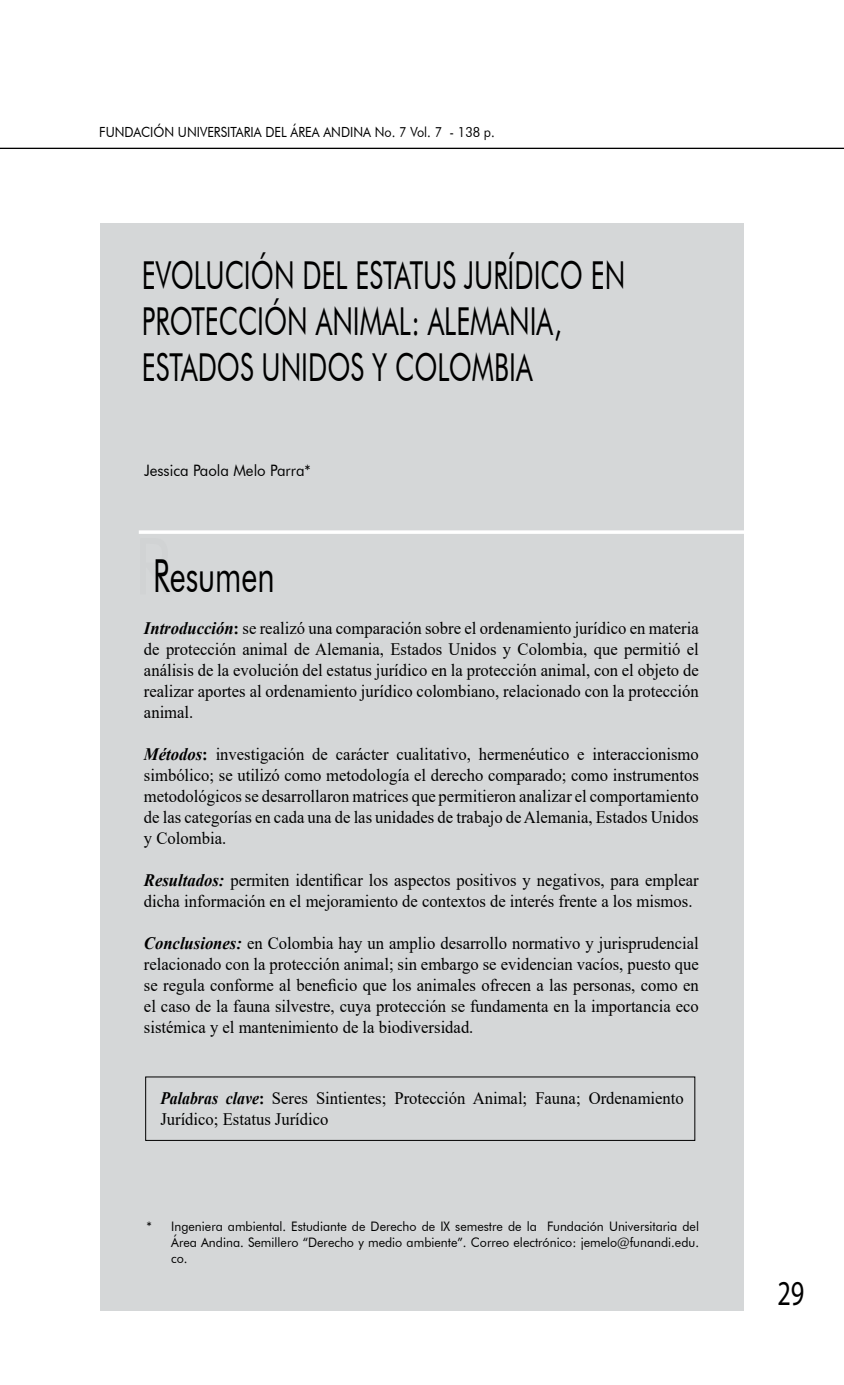
<style>
.page{position:relative;width:844px;height:1385px;background:#fff}
.page>*{position:absolute;margin:0;border:0;box-sizing:border-box;transform-origin:0 0}
.t1{font:45.5px "Futura BT";color:#000;scale:.68 1}
.t2{font:38.5px/46.2px "Futura BT";color:#000;scale:.69 1}
.t3{font:35px "Myriad Pro";color:#000;scale:.75 1}
.t4{font:17.5px/21px "Times New Roman";color:#000;text-align:justify;scale:.95 1}
.t5{font:15.75px "Futura BT";color:#000;scale:.95 1}
.t6{font:14px "Futura BT";color:#000;scale:.9 1}
.t7{font:13.12px/15.8px "Futura BT";color:#000;text-align:justify}
.s1{font-size:78.75px;color:#d1d3d4}
.s2{font-weight:700;font-style:italic}
.s3{font-weight:700}
</style>
<div class="page">
<hr style="left:0;top:148px;width:843px;height:1px;background:#000">
<div style="left:100px;top:223px;width:643px;height:1087px;background:#d5d7d8"></div>
<svg style="left:139px;top:530px;width:605px;height:4px;background:#f9f9fa"></svg>
<p class="t6" style="left:99px;top:123px;width:441px">FUNDACIÓN UNIVERSITARIA DEL ÁREA ANDINA No. 7 Vol. 7 - 138 p.</p>
<h2 class="t2" style="left:142px;top:251px;width:100px">Evolución</h2>
<h2 class="t2" style="left:302px;top:251px;width:99px">del estatus</h2>
<h2 class="t2" style="left:464px;top:251px;width:207px">jurídico en</h2>
<h2 class="t2" style="left:142px;top:298px;width:97px">protección</h2>
<h2 class="t2" style="left:142px;top:298px;width:610px;text-indent:174px">ani mal: Alemania,<br>Estados Unidos y Colombia</h2>
<p class="t5" style="left:144px;top:461px;width:177px">Jessica Paola Melo Parra*</p>
<h1 class="t1" style="left:134px;top:548px;width:208px"><span class="s1">R</span>Resumen</h1>
<p class="t4" style="left:144px;top:616px;width:585px"><span class="s2">Introducción</span><span class="s3">:</span> se realizó una comparación sobre el ordenamiento jurídico en materia de protección animal de Alemania, Estados Unidos y Colombia, que permitió el análisis de la evolución del estatus jurídico en la protección animal, con el objeto de realizar aportes al ordenamiento jurídico colombiano, relacionado con la protección animal.</p>
<p class="t4" style="left:144px;top:742px;width:585px"><span class="s2">Métodos</span><span class="s3">:</span> investigación de carácter cualitativo, hermenéutico e interaccionismo simbólico; se utilizó como metodología el derecho comparado; como instrumentos metodológicos se desarrollaron matrices que permitieron analizar el comportamiento de las categorías en cada una de las unidades de trabajo de Alemania, Estados Unidos y Colombia.</p>
<p class="t4" style="left:144px;top:868px;width:585px"><span class="s2">Resultados:</span> permiten identificar los aspectos positivos y negativos, para emplear dicha información en el mejoramiento de contextos de interés frente a los mismos.</p>
<p class="t4" style="left:144px;top:931px;width:585px"><span class="s2">Conclusiones:</span> en Colombia hay un amplio desarrollo normativo y jurisprudencial relacionado con la protección animal; sin embargo se evidencian vacíos, puesto que se regula conforme al beneficio que los animales ofrecen a las personas, como en el caso de la fauna silvestre, cuya protección se fundamenta en la importancia eco sistémica y el mantenimiento de la biodiversidad.</p>
<p class="t4" style="left:160px;top:1086px;width:552px"><span class="s2">Palabras clave</span><span class="s3">:</span> Seres Sintientes; Protección Animal; Fauna; Ordenamiento<br>Jurídico; Estatus Jurídico</p>
<p class="t7" style="left:171px;top:1218px;width:529px;text-indent:-25px">* Ingeniera ambiental. Estudiante de Derecho de IX semestre de la Fundación Universitaria del Área Andina. Semillero “Derecho y medio ambiente”. Correo electrónico: jemelo@funandi.edu. co.</p>
<h3 class="t3" style="left:777px;top:1271px;width:37px">29</h3>
</div>
